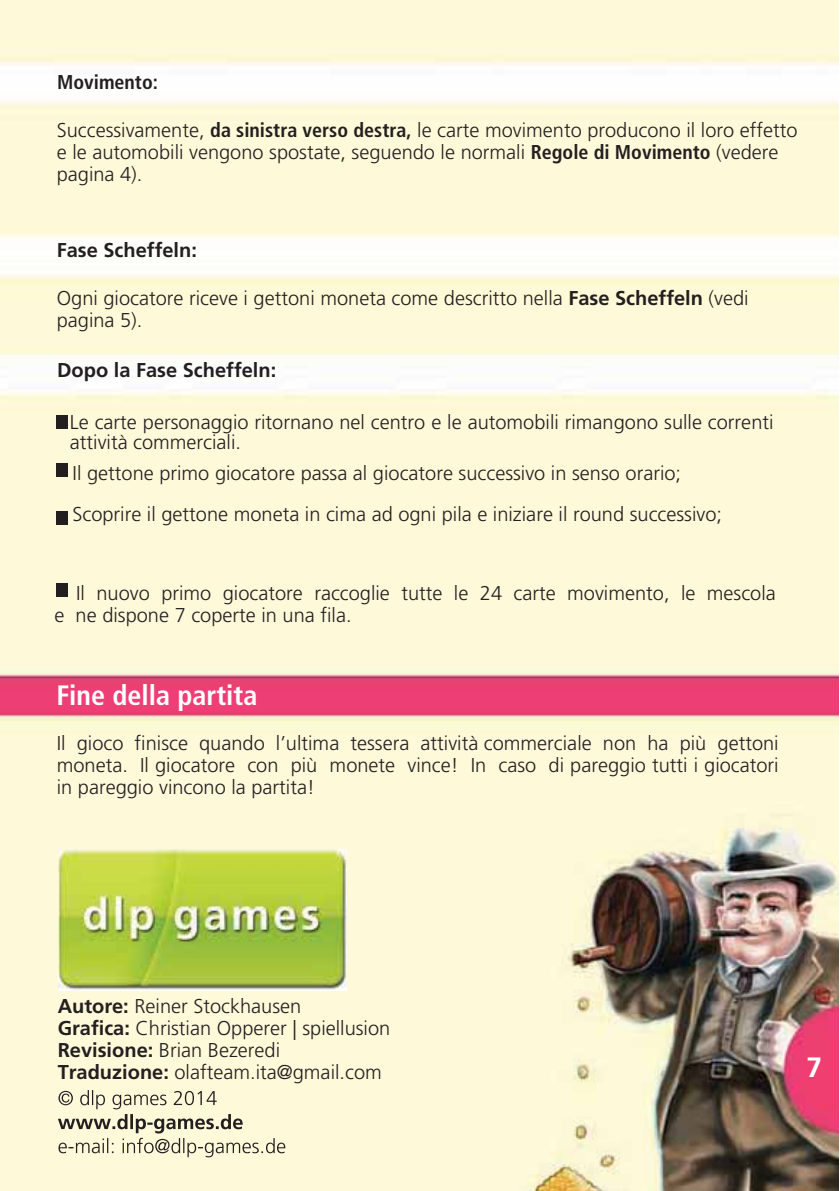
<style>
.page{position:relative;width:840px;height:1191px;background:#fff}
.page>*{position:absolute;margin:0;border:0;box-sizing:border-box;transform-origin:0 0}
.t1{font:700 condensed 28px "Frutiger LT Std";color:#fff}
.t2{font:700 28px "Frutiger";color:#fff}
.t3{font:300 20px/22px "Frutiger LT Std";color:#231f20}
.t4{font:700 20px "Frutiger LT Std";color:#231f20}
.t5{font:700 condensed 20px "Frutiger LT Std";color:#231f20}
.s1{font-weight:700;font-stretch:condensed}
.s2{font-weight:700}
</style>
<div class="page">
<img style="left:0;top:1px;width:838px;height:1190px">
<div style="left:57px;top:415px;width:11px;height:14px;background:#231f20"></div>
<div style="left:57px;top:463px;width:11px;height:14px;background:#231f20"></div>
<div style="left:57px;top:511px;width:11px;height:14px;background:#231f20"></div>
<div style="left:57px;top:583px;width:11px;height:14px;background:#231f20"></div>
<svg style="left:58px;top:1090px;width:227px;height:67px;background:#dcd7bc"></svg>
<img style="left:58px;top:849px;width:288px;height:141px">
<p class="t5" style="left:57px;top:70px;width:102px">Movimento:</p>
<p class="t3" style="left:57px;top:120px;width:742px">Successivamente, <span class="s1">da sinistra verso destra,</span> le carte movimento producono il loro effetto e le automobili vengono spostate, seguendo le normali <span class="s1">Regole di Movimento</span> (vedere pagina 4).</p>
<p class="t4" style="left:57px;top:239px;width:142px">Fase Scheffeln:</p>
<p class="t3" style="left:57px;top:288px;width:693px">Ogni giocatore riceve i gettoni moneta come descritto nella <span class="s2">Fase Scheffeln</span> (vedi pagina 5).</p>
<p class="t4" style="left:57px;top:359px;width:220px">Dopo la Fase Scheffeln:</p>
<p class="t3" style="left:70px;top:412px;width:704px;line-height:20px">Le carte personaggio ritornano nel centro e le automobili rimangono sulle correnti attività commerciali.</p>
<p class="t3" style="left:72px;top:452px;width:650px;line-height:41.8px">Il gettone primo giocatore passa al giocatore successivo in senso orario;<br>Scoprire il gettone moneta in cima ad ogni pila e iniziare il round successivo;</p>
<p class="t3" style="left:54px;top:583px;width:722px;text-indent:22px">Il nuovo primo giocatore raccoglie tutte le 24 carte movimento, le mescola e ne dispone 7 coperte in una fila.</p>
<h1 class="t1" style="left:56px;top:678px;width:202px">Fine della partita</h1>
<p class="t3" style="left:57px;top:732px;width:723px;text-align:justify">Il gioco finisce quando l’ultima tessera attività commerciale non ha più gettoni moneta. Il giocatore con più monete vince! In caso di pareggio tutti i giocatori in pareggio vincono la partita!</p>
<p class="t3" style="left:58px;top:995px;width:334px"><span class="s2">Autore:</span> Reiner Stockhausen<br><span class="s2">Grafica:</span> Christian Opperer | spiellusion <span class="s2">Revisione:</span> Brian Bezeredi <span class="s2">Traduzione:</span> olafteam.ita@gmail.com</p>
<h1 class="t2" style="left:805px;top:1051px;width:17px">7</h1>
</div>
